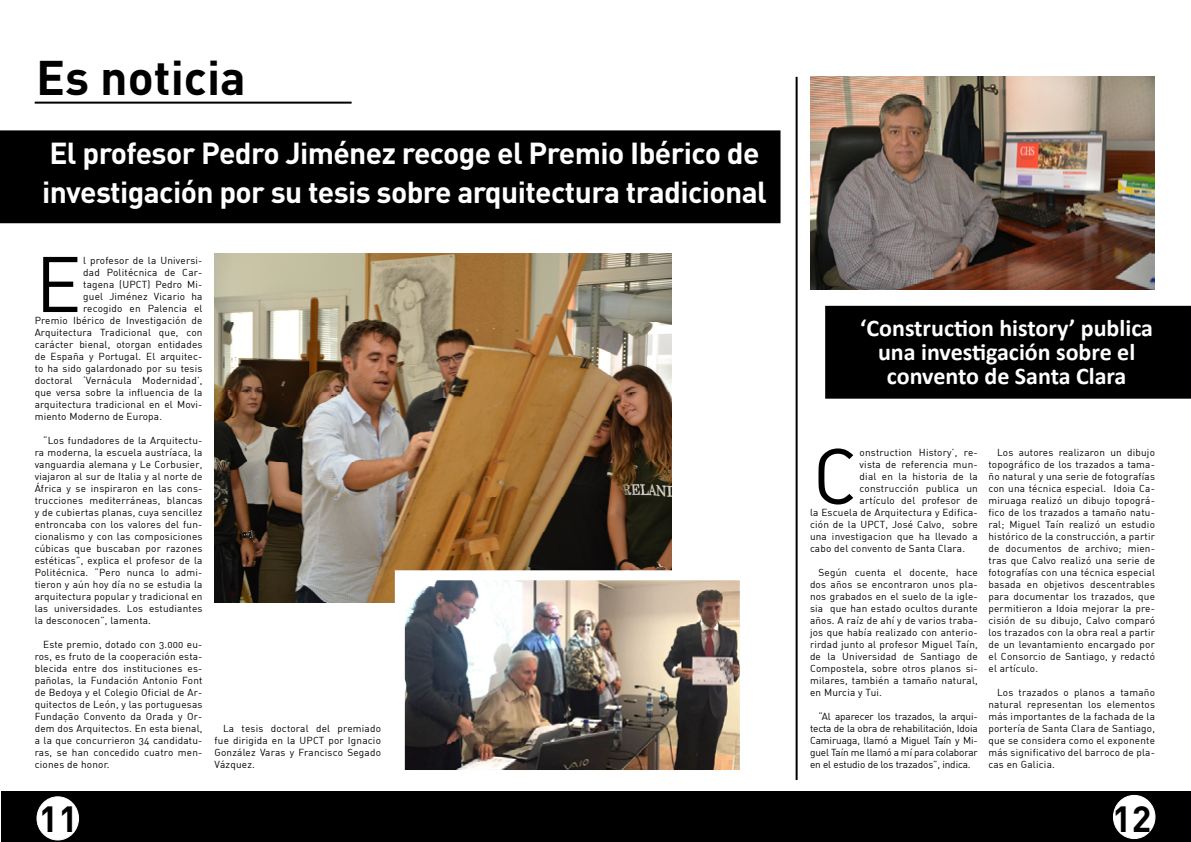
<style>
.page{position:relative;width:1191px;height:842px;background:#fff}
.page>*{position:absolute;margin:0;border:0;box-sizing:border-box;transform-origin:0 0}
.t1{font:77.4px "DIN Regular Alternate";color:#000}
.t2{font:700 48px "DIN Pro";color:#000}
.t3{font:700 36px "DIN Pro";color:#000}
.t4{font:700 30px/39px "DIN Pro";letter-spacing:-.02em;color:#fff}
.t5{font:700 24px/24px "Calibri";color:#fff;text-align:center}
.t6{font:10px/12px "DIN Regular Alternate";letter-spacing:.02em;color:#000;text-align:justify}
</style>
<div class="page">
<img style="left:214px;top:253px;width:457px;height:349px">
<hr style="left:35px;top:102px;width:316px;height:2px;background:#000">
<div style="left:0;top:131px;width:780px;height:92px;background:#000"></div>
<div style="left:0;top:130px;width:780px;height:93px;border:1px solid #000"></div>
<img style="left:406px;top:581px;width:333px;height:188px">
<div style="left:395px;top:570px;width:355px;height:210px;border:10px solid #fff"></div>
<div style="left:1px;top:792px;width:1190px;height:50px;background:#000"></div>
<div style="left:37px;top:797px;width:42px;height:43px;background:#fff;border-radius:50%"></div>
<div style="left:36px;top:796px;width:43px;height:44px;border:1px solid #fff;border-radius:50%"></div>
<div style="left:1113px;top:795px;width:42px;height:43px;background:#fff;border-radius:50%"></div>
<div style="left:1113px;top:795px;width:42px;height:44px;border:1px solid #fff;border-radius:50%"></div>
<hr style="left:795px;top:77px;width:2px;height:703px;background:#000">
<img style="left:810px;top:77px;width:345px;height:212px">
<div style="left:825px;top:306px;width:365px;height:92px;background:#000"></div>
<div style="left:825px;top:306px;width:366px;height:93px;border:1px solid #000"></div>
<h2 class="t2" style="left:36px;top:38px;width:211px">Es noticia</h2>
<h3 class="t4" style="left:42px;top:130px;width:726px">El profesor Pedro Jiménez recoge el Premio Ibérico de investigación por su tesis sobre arquitectura tradicional</h3>
<h1 class="t1" style="left:35px;top:236px;width:48px">E</h1>
<p class="t6" style="left:83px;top:254px;width:121px">l profesor de la Universi-</p>
<p class="t6" style="left:83px;top:266px;width:121px">dad Politécnica de Car-</p>
<p class="t6" style="left:83px;top:278px;width:121px">tagena (UPCT) Pedro Mi-</p>
<p class="t6" style="left:83px;top:290px;width:121px">guel Jiménez Vicario ha</p>
<p class="t6" style="left:83px;top:302px;width:121px">recogido en Palencia el</p>
<p class="t6" style="left:35px;top:314px;width:169px">Premio Ibérico de Investigación de</p>
<p class="t6" style="left:35px;top:326px;width:169px">Arquitectura Tradicional que, con</p>
<p class="t6" style="left:35px;top:338px;width:169px">carácter bienal, otorgan entidades</p>
<p class="t6" style="left:35px;top:350px;width:169px">de España y Portugal. El arquitec-</p>
<p class="t6" style="left:35px;top:362px;width:169px">to ha sido galardonado por su tesis</p>
<p class="t6" style="left:35px;top:374px;width:169px">doctoral ‘Vernácula Modernidad’,</p>
<p class="t6" style="left:35px;top:386px;width:169px">que versa sobre la influencia de la</p>
<p class="t6" style="left:35px;top:398px;width:169px">arquitectura tradicional en el Movi-</p>
<p class="t6" style="left:35px;top:410px;width:129px">miento Moderno de Europa.</p>
<p class="t6" style="left:35px;top:434px;width:169px;text-indent:8px">“Los fundadores de la Arquitectu&shy;ra moderna, la escuela austríaca, la vanguardia alemana y Le Corbusier, viajaron al sur de Italia y al norte de África y se inspiraron en las cons&shy;trucciones mediterráneas, blancas y de cubiertas planas, cuya sencillez entroncaba con los valores del fun&shy;cionalismo y con las composiciones cúbicas que buscaban por razones estéticas”, explica el profesor de la Politécnica. “Pero nunca lo admi&shy;tieron y aún hoy día no se estudia la arquitectura popular y tradicional en las universidades. Los estudiantes la desconocen”, lamenta.</p>
<p class="t6" style="left:35px;top:638px;width:169px;text-indent:8px">Este premio, dotado con 3.000 eu&shy;ros, es fruto de la cooperación esta&shy;blecida entre dos instituciones es&shy;pañolas, la Fundación Antonio Font de Bedoya y el Colegio Oficial de Ar&shy;quitectos de León, y las portuguesas Fundação Convento da Orada y Or&shy;dem dos Arquitectos. En esta bienal, a la que concurrieron 34 candidatu&shy;ras, se han concedido cuatro men&shy;ciones de honor.</p>
<p class="t6" style="left:214px;top:722px;width:168px;text-indent:8px">La tesis doctoral del premiado fue dirigida en la UPCT por Ignacio González Varas y Francisco Segado Vázquez.</p>
<h3 class="t5" style="left:860px;top:316px;width:294px">‘Construction history’ publica una investigación sobre el convento de Santa Clara</h3>
<h1 class="t1" style="left:812px;top:428px;width:47px">C</h1>
<p class="t6" style="left:859px;top:446px;width:120px">onstruction History’, re-</p>
<p class="t6" style="left:859px;top:458px;width:120px">vista de referencia mun-</p>
<p class="t6" style="left:859px;top:470px;width:120px">dial en la historia de la</p>
<p class="t6" style="left:859px;top:482px;width:120px">construcción publica un</p>
<p class="t6" style="left:859px;top:494px;width:120px">artículo del profesor de</p>
<p class="t6" style="left:810px;top:506px;width:169px">la Escuela de Arquitectura y Edifica-</p>
<p class="t6" style="left:810px;top:518px;width:169px">ción de la UPCT, José Calvo, sobre</p>
<p class="t6" style="left:810px;top:530px;width:169px">una investigacion que ha llevado a</p>
<p class="t6" style="left:810px;top:542px;width:157px">cabo del convento de Santa Clara.</p>
<p class="t6" style="left:810px;top:566px;width:169px;text-indent:8px">Según cuenta el docente, hace dos años se encontraron unos pla&shy;nos grabados en el suelo de la igle&shy;sia que han estado ocultos durante años. A raíz de ahí y de varios traba&shy;jos que había realizado con anterio&shy;rirdad junto al profesor Miguel Taín, de la Universidad de Santiago de Compostela, sobre otros planos si&shy;milares, también a tamaño natural, en Murcia y Tui.</p>
<p class="t6" style="left:810px;top:710px;width:169px;text-indent:8px">“Al aparecer los trazados, la arqui&shy;tecta de la obra de rehabilitación, Idoia Camiruaga, llamó a Miguel Taín y Mi&shy;guel Taín me llamó a mí para colaborar en el estudio de los trazados”, indica.</p>
<p class="t6" style="left:988px;top:446px;width:168px;text-indent:8px">Los autores realizaron un dibujo topográfico de los trazados a tama&shy;ño natural y una serie de fotografías con una técnica especial. Idoia Ca&shy;miruaga realizó un dibujo topográ&shy;fico de los trazados a tamaño natu&shy;ral; Miguel Taín realizó un estudio histórico de la construcción, a partir de documentos de archivo; mien&shy;tras que Calvo realizó una serie de fotografías con una técnica especial basada en objetivos descentrables para documentar los trazados, que permitieron a Idoia mejorar la pre&shy;cisión de su dibujo, Calvo comparó los trazados con la obra real a partir de un levantamiento encargado por el Consorcio de Santiago, y redactó el artículo.</p>
<p class="t6" style="left:988px;top:686px;width:168px;text-indent:8px">Los trazados o planos a tamaño natural representan los elementos más importantes de la fachada de la portería de Santa Clara de Santiago, que se considera como el exponente más significativo del barroco de pla&shy;cas en Galicia.</p>
<h3 class="t3" style="left:39px;top:789px;width:41px">11</h3>
<h3 class="t3" style="left:1112px;top:788px;width:41px">12</h3>
</div>
